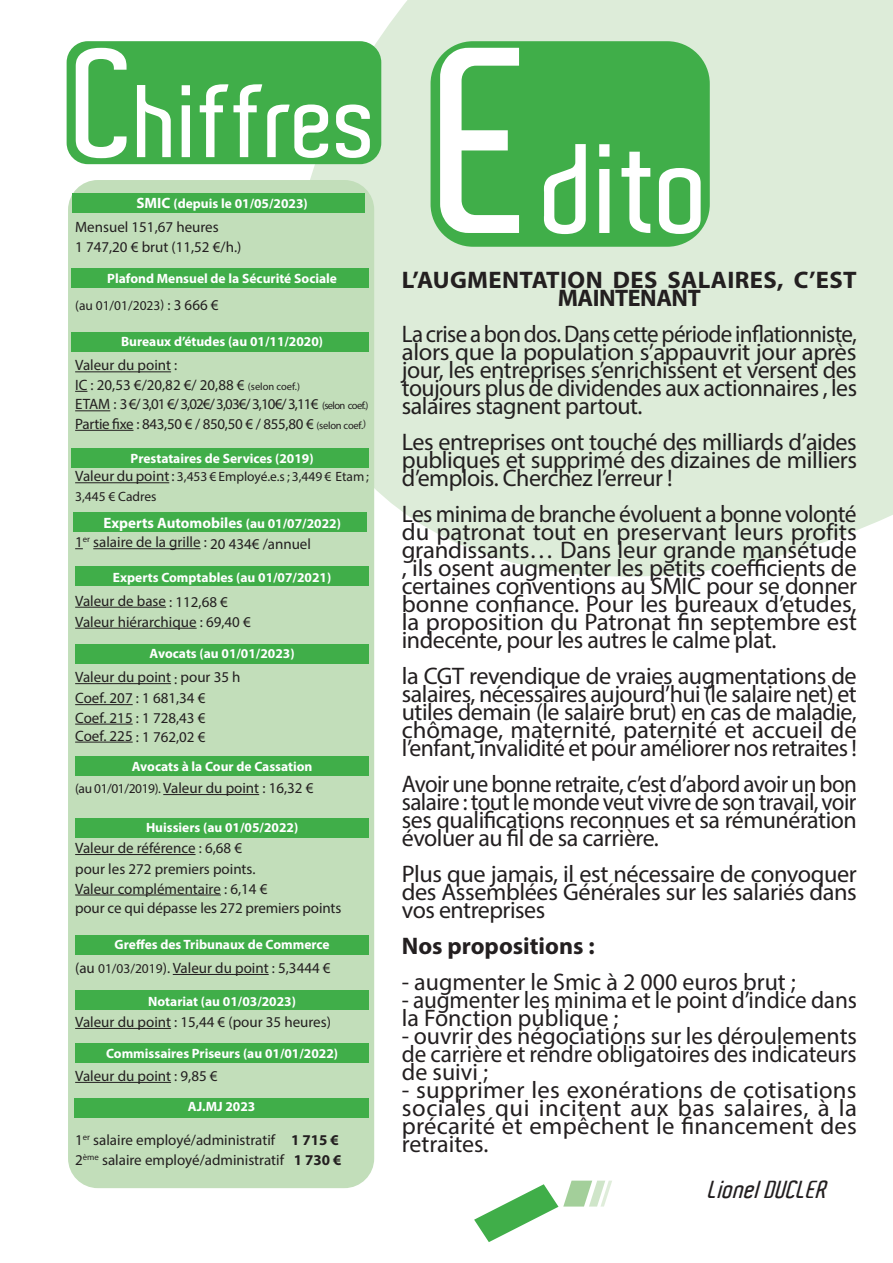
<style>
.page{position:relative;width:893px;height:1263px;background:#fff}
.page>*{position:absolute;margin:0;border:0;box-sizing:border-box;transform-origin:0 0}
.t1{font:600 122.55px "Aldo";color:#fff}
.t2{font:600 99.3px "Aldo";color:#fff}
.t3{font:24px/18px "Myriad Pro";letter-spacing:-.015em;color:#231f20;text-align:justify}
.t4{font:24px/18px "Myriad Pro";letter-spacing:-.015em;color:#231f20;text-align:justify;scale:.96 1}
.t5{font:700 24px/18px "Myriad Pro";color:#231f20;text-align:center}
.t6{font:italic 600 24px "Aldo";color:#231f20}
.t7{font:15px/19.5px "Myriad Pro";color:#231f20}
.t8{font:15px/19.5px "Myriad Pro";letter-spacing:-.02em;color:#231f20}
.t9{font:700 13.5px/27px "Myriad Pro";color:#fff}
.t10{font:13.5px/18px "Myriad Pro";color:#231f20;text-align:center}
.s1{font-size:148.95px}
.s2{font-size:15px}
.s3{font-weight:400;color:#231f20}
.s4{font-weight:400;font-size:15px;color:#231f20}
.s5{font-size:10.5px}
.s6{font-weight:700;color:#fff}
.s7{font-weight:700;font-size:13.5px;color:#fff}
.s8{font-size:13.5px}
.s9{font-weight:700}
.s10{font-size:255.3px}
</style>
<div class="page">
<svg style="left:225px;top:0;width:668px;height:623px;fill:#ddecd9"></svg>
<div style="left:67px;top:41px;width:314px;height:123px;background:#40ae49;border-radius:21px"></div>
<div style="left:431px;top:41px;width:279px;height:206px;background:#40ae49;border-radius:43px"></div>
<div style="left:68px;top:180px;width:306px;height:1008px;background:#c2deba;border-radius:30px"></div>
<div style="left:72px;top:332px;width:297px;height:20px;background:#40ae49"></div>
<div style="left:73px;top:512px;width:294px;height:20px;background:#40ae49"></div>
<div style="left:75px;top:566px;width:294px;height:20px;background:#40ae49"></div>
<div style="left:75px;top:645px;width:294px;height:19px;background:#40ae49"></div>
<div style="left:75px;top:756px;width:294px;height:19px;background:#40ae49"></div>
<div style="left:75px;top:818px;width:294px;height:20px;background:#40ae49"></div>
<div style="left:75px;top:935px;width:294px;height:19px;background:#40ae49"></div>
<div style="left:75px;top:990px;width:294px;height:19px;background:#40ae49"></div>
<div style="left:75px;top:1043px;width:294px;height:19px;background:#40ae49"></div>
<div style="left:72px;top:194px;width:293px;height:19px;background:#40ae49"></div>
<div style="left:72px;top:269px;width:297px;height:19px;background:#40ae49"></div>
<div style="left:72px;top:449px;width:297px;height:19px;background:#40ae49"></div>
<hr style="left:75px;top:371px;width:96px;height:1px;background:#231f20">
<svg style="left:75px;top:391px;width:12px;height:1px"></svg>
<hr style="left:75px;top:410px;width:35px;height:1px;background:#231f20">
<hr style="left:75px;top:430px;width:58px;height:1px;background:#231f20">
<hr style="left:75px;top:482px;width:94px;height:1px;background:#231f20">
<hr style="left:93px;top:548px;width:108px;height:1px;background:#231f20">
<hr style="left:75px;top:607px;width:91px;height:1px;background:#231f20">
<hr style="left:75px;top:628px;width:122px;height:1px;background:#231f20">
<hr style="left:75px;top:683px;width:96px;height:1px;background:#231f20">
<hr style="left:75px;top:704px;width:58px;height:1px;background:#231f20">
<hr style="left:75px;top:724px;width:58px;height:1px;background:#231f20">
<hr style="left:75px;top:742px;width:58px;height:1px;background:#231f20">
<hr style="left:163px;top:794px;width:96px;height:1px;background:#231f20">
<hr style="left:75px;top:854px;width:121px;height:1px;background:#231f20">
<hr style="left:75px;top:895px;width:146px;height:1px;background:#231f20">
<hr style="left:173px;top:974px;width:96px;height:1px;background:#231f20">
<hr style="left:75px;top:1028px;width:96px;height:1px;background:#231f20">
<hr style="left:75px;top:1082px;width:96px;height:1px;background:#231f20">
<svg style="left:474px;top:1180px;width:138px;height:62px"></svg>
<div style="left:74px;top:1098px;width:295px;height:19px;background:#40ae49"></div>
<h2 class="t2" style="left:76px;top:66px;width:305px"><span class="s1">C</span>hiffres</h2>
<p class="t9" style="left:136px;top:190px;width:173px"><span class="s2">SMIC</span> (depuis le 01/05/2023)</p>
<p class="t7" style="left:75px;top:217px;width:168px">Mensuel 151,67 heures<br>1 747,20 € brut (11,52 €/h.)</p>
<p class="t9" style="left:75px;top:265px;width:263px;text-indent:32px">Plafond Mensuel de la Sécurité Sociale <span class="s3">(au 01/01/2023)</span> <span class="s4">: 3 666 €</span></p>
<p class="t9" style="left:121px;top:328px;width:204px">Bureaux d’études (au 01/11/2020)</p>
<p class="t8" style="left:75px;top:355px;width:295px">Valeur du point :<br>IC : 20,53 €/20,82 €/ 20,88 € <span class="s5">(selon coef.)<br></span>ETAM : 3 €/ 3,01 €/ 3,02€/ 3,03€/ 3,10€/ 3,11€ <span class="s5">(selon coef.)<br></span>Partie fixe : 843,50 € / 850,50 € / 855,80 € <span class="s5">(selon coef.)</span></p>
<p class="t10" style="left:75px;top:449px;width:295px"><span class="s6">Prestataires de Services (2019)<br></span><span class="s2">Valeur du point :</span> 3,453 € Employé.e.s ; 3,449 € Etam ;</p>
<p class="t10" style="left:75px;top:487px;width:83px">3,445 € Cadres</p>
<p class="t7" style="left:75px;top:513px;width:267px;text-indent:28px"><span class="s6">Experts Automobiles</span> <span class="s7">(au 01/07/2022)<br></span>1<sup>er</sup> salaire de la grille : 20 434€ /annuel</p>
<p class="t9" style="left:113px;top:563px;width:220px">Experts Comptables (au 01/07/2021)</p>
<p class="t7" style="left:75px;top:590px;width:177px;line-height:21px">Valeur de base : 112,68 €<br>Valeur hiérarchique : 69,40 €</p>
<p class="t9" style="left:150px;top:640px;width:147px">Avocats (au 01/01/2023)</p>
<p class="t7" style="left:75px;top:666px;width:167px;line-height:21px">Valeur du point : pour 35 h<br>Coef. 207 : 1 681,34 €</p>
<p class="t7" style="left:75px;top:708px;width:132px">Coef. 215 : 1 728,43 €<br>Coef. 225 : 1 762,02 €</p>
<p class="t9" style="left:132px;top:752px;width:182px">Avocats à la Cour de Cassation</p>
<p class="t7" style="left:75px;top:778px;width:240px"><span class="s8">(au 01/01/2019).</span> Valeur du point : 16,32 €</p>
<p class="t9" style="left:146px;top:813px;width:154px">Huissiers (au 01/05/2022)</p>
<p class="t7" style="left:75px;top:837px;width:182px;line-height:21px">Valeur de référence : 6,68 € pour les 272 premiers points.</p>
<p class="t7" style="left:75px;top:878px;width:268px">Valeur complémentaire : 6,14 €<br>pour ce qui dépasse les 272 premiers points</p>
<p class="t9" style="left:115px;top:930px;width:216px">Greffes des Tribunaux de Commerce</p>
<p class="t7" style="left:75px;top:958px;width:257px">(au <span class="s8">01/03/2019</span>). Valeur du point : 5,3444 €</p>
<p class="t9" style="left:148px;top:987px;width:149px">Notariat (au 01/03/2023)</p>
<p class="t7" style="left:75px;top:1012px;width:257px">Valeur du point : 15,44 € (pour 35 heures)</p>
<p class="t9" style="left:106px;top:1040px;width:233px">Commissaires Priseurs (au 01/01/2022)</p>
<p class="t7" style="left:75px;top:1066px;width:144px">Valeur du point : 9,85 €</p>
<p class="t9" style="left:188px;top:1093px;width:69px">AJ.MJ 2023</p>
<p class="t7" style="left:75px;top:1130px;width:268px">1<sup>er</sup> salaire employé/administratif <span class="s9">1 715 €<br></span>2<sup>ème</sup> salaire employé/administratif <span class="s9">1 730 €</span></p>
<h1 class="t1" style="left:440px;top:121px;width:274px"><span class="s10">E</span>dito</h1>
<p class="t5" style="left:402px;top:270px;width:456px">L’AUGMENTATION DES SALAIRES, C’EST<br>MAINTENANT</p>
<p class="t4" style="left:402px;top:325px;width:476px">La crise a bon dos. Dans cette période inflationniste, alors que la population s’appauvrit jour après jour, les entreprises s’enrichissent et versent des toujours plus de dividendes aux actionnaires , les salaires stagnent partout.</p>
<p class="t3" style="left:402px;top:433px;width:457px">Les entreprises ont touché des milliards d’aides publiques et supprimé des dizaines de milliers d’emplois. Cherchez l’erreur !</p>
<p class="t3" style="left:402px;top:505px;width:457px">Les minima de branche évoluent a bonne volonté du patronat tout en preservant leurs profits grandissants… Dans leur grande mansétude , ils osent augmenter les petits coefficients de certaines conventions au SMIC pour se donner bonne confiance. Pour les bureaux d’etudes, la proposition du Patronat fin septembre est indecente, pour les autres le calme plat.</p>
<p class="t3" style="left:402px;top:667px;width:457px">la CGT revendique de vraies augmentations de salaires, nécessaires aujourd’hui (le salaire net) et utiles demain (le salaire brut) en cas de maladie, chômage, maternité, paternité et accueil de l’enfant, invalidité et pour améliorer nos retraites !</p>
<p class="t4" style="left:402px;top:775px;width:475px">Avoir une bonne retraite, c’est d’abord avoir un bon salaire : tout le monde veut vivre de son travail, voir ses qualifications reconnues et sa rémunération évoluer au fil de sa carrière.</p>
<p class="t3" style="left:402px;top:865px;width:456px">Plus que jamais, il est nécessaire de convoquer des Assemblées Générales sur les salariés dans vos entreprises</p>
<p class="t5" style="left:402px;top:936px;width:194px">Nos propositions :</p>
<p class="t3" style="left:402px;top:973px;width:396px">- augmenter le Smic à 2 000 euros brut ;</p>
<p class="t3" style="left:402px;top:991px;width:457px">- augmenter les minima et le point d’indice dans la Fonction publique ;</p>
<p class="t3" style="left:402px;top:1027px;width:457px">- ouvrir des négociations sur les déroulements de carrière et rendre obligatoires des indicateurs de suivi ;</p>
<p class="t3" style="left:402px;top:1081px;width:457px">- supprimer les exonérations de cotisations sociales qui incitent aux bas salaires, à la précarité et empêchent le financement des retraites.</p>
<p class="t6" style="left:707px;top:1176px;width:127px">LionelDUCLER</p>
</div>
